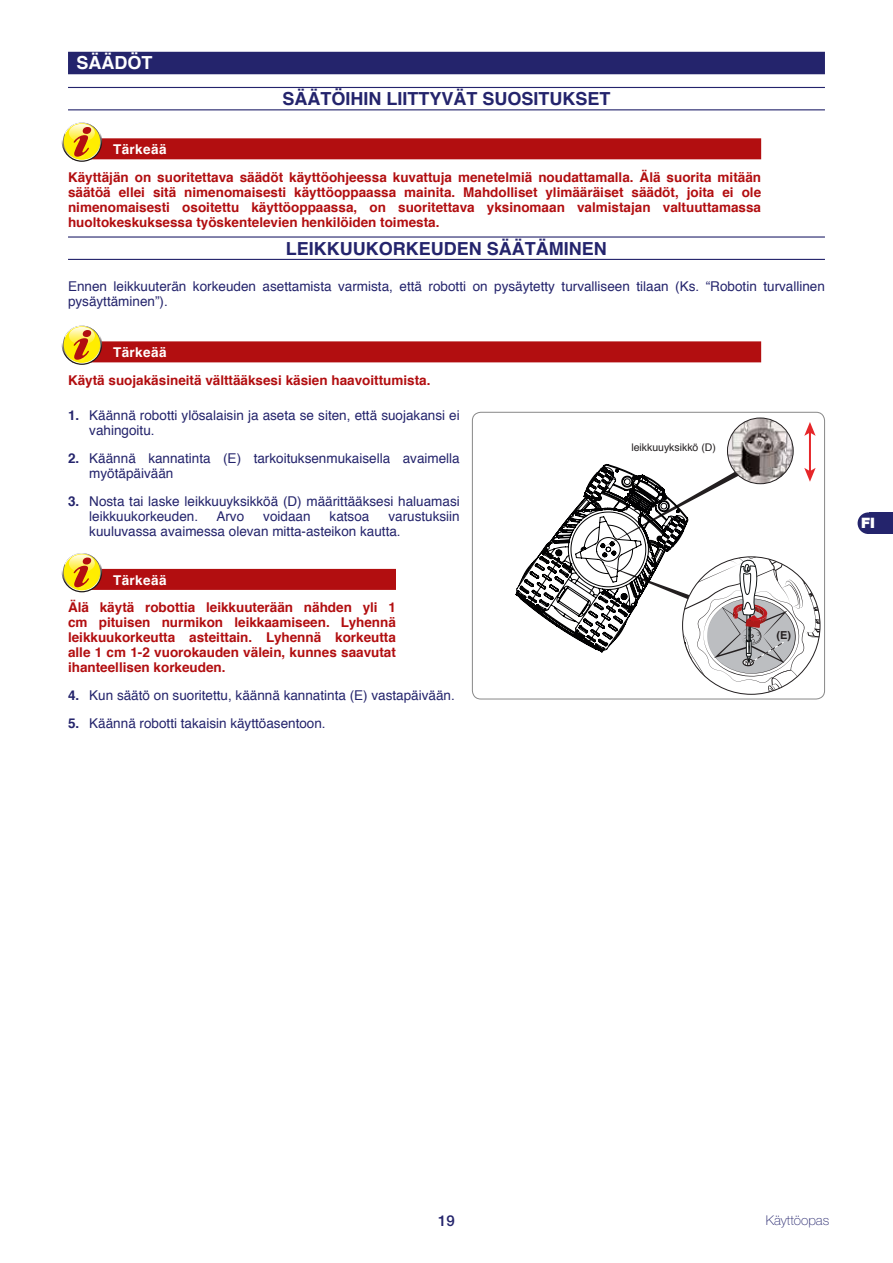
<style>
.page{position:relative;width:893px;height:1263px;background:#fff}
.page>*{position:absolute;margin:0;border:0;box-sizing:border-box;transform-origin:0 0}
.t1{font:700 18px "Helvetica";color:#24246c}
.t2{font:700 18px "Helvetica";color:#fff}
.t3{font:500 15px "Helvetica Neue LT Std";color:#24246c}
.t4{font:900 14.4px "Helvetica Neue LT Std";color:#fff}
.t5{font:700 13.5px/15px "Helvetica";color:#b20e10;text-align:justify}
.t6{font:13.5px/15px "Helvetica";color:#24246c}
.t7{font:700 13.5px "Helvetica";letter-spacing:.03em;color:#fff}
.t8{font:100 13.5px "Helvetica Neue LT Std";color:#24246c}
.t9{font:700 10.95px "Helvetica";color:#231f20}
.t10{font:10.5px "Helvetica";color:#231f20}
.s1{font-weight:700}
</style>
<div class="page">
<div style="left:868px;top:512px;width:25px;height:22px;background:#24246c"></div>
<div style="left:858px;top:512px;width:21px;height:22px;background:#24246c;border-radius:50%"></div>
<div style="left:68px;top:52px;width:757px;height:22px;background:#24246c"></div>
<hr style="left:68px;top:87px;width:757px;height:1px;background:#24246c">
<hr style="left:68px;top:109px;width:757px;height:1px;background:#24246c">
<div style="left:72px;top:138px;width:689px;height:21px;background:#b20e10"></div>
<svg style="left:62px;top:121px;width:40px;height:41px"></svg>
<svg style="left:63px;top:123px;width:38px;height:38px"></svg>
<svg style="left:64px;top:123px;width:36px;height:37px"></svg>
<svg style="left:65px;top:123px;width:34px;height:34px"></svg>
<hr style="left:68px;top:236px;width:757px;height:2px;background:#24246c">
<hr style="left:68px;top:259px;width:757px;height:1px;background:#24246c">
<div style="left:72px;top:341px;width:689px;height:21px;background:#b20e10"></div>
<svg style="left:62px;top:324px;width:40px;height:41px"></svg>
<svg style="left:63px;top:326px;width:38px;height:38px"></svg>
<svg style="left:64px;top:326px;width:36px;height:37px"></svg>
<svg style="left:65px;top:326px;width:34px;height:34px"></svg>
<div style="left:72px;top:569px;width:324px;height:21px;background:#b20e10"></div>
<svg style="left:62px;top:552px;width:40px;height:40px"></svg>
<svg style="left:63px;top:553px;width:38px;height:38px"></svg>
<svg style="left:64px;top:554px;width:36px;height:36px"></svg>
<svg style="left:65px;top:553px;width:34px;height:34px"></svg>
<hr style="left:809px;top:432px;width:2px;height:40px;background:#e62629">
<svg style="left:804px;top:422px;width:12px;height:14px"></svg>
<img style="left:727px;top:418px;width:66px;height:66px;border-radius:33px">
<div style="left:727px;top:418px;width:67px;height:66px;border:1px solid #231f20;border-radius:50%"></div>
<svg style="left:515px;top:464px;width:305px;height:230px"></svg>
<div style="left:472px;top:412px;width:353px;height:287px;border:1px solid #878787;border-radius:9px"></div>
<h1 class="t2" style="left:77px;top:48px;width:77px">SÄÄDÖT</h1>
<h1 class="t1" style="left:282px;top:84px;width:330px">SÄÄTÖIHIN LIITTYVÄT SUOSITUKSET</h1>
<p class="t7" style="left:113px;top:138px;width:55px">Tärkeää</p>
<p class="t5" style="left:68px;top:170px;width:695px">Käyttäjän on suoritettava säädöt käyttöohjeessa kuvattuja menetelmiä noudattamalla. Älä suorita mitään säätöä ellei sitä nimenomaisesti käyttöoppaassa mainita. Mahdolliset ylimääräiset säädöt, joita ei ole nimenomaisesti osoitettu käyttöoppaassa, on suoritettava yksinomaan valmistajan valtuuttamassa huoltokeskuksessa työskentelevien henkilöiden toimesta.</p>
<h1 class="t1" style="left:286px;top:234px;width:322px">LEIKKUUKORKEUDEN SÄÄTÄMINEN</h1>
<p class="t6" style="left:68px;top:279px;width:758px">Ennen leikkuuterän korkeuden asettamista varmista, että robotti on pysäytetty turvalliseen tilaan (Ks. “Robotin turvallinen pysäyttäminen”).</p>
<p class="t7" style="left:113px;top:341px;width:55px">Tärkeää</p>
<p class="t5" style="left:68px;top:373px;width:364px">Käytä suojakäsineitä välttääksesi käsien haavoittumista.</p>
<p class="t6" style="left:89px;top:408px;width:372px;text-indent:-21px"><span class="s1">1.</span> Käännä robotti ylösalaisin ja aseta se siten, että suojakansi ei vahingoitu.</p>
<p class="t6" style="left:89px;top:451px;width:372px;text-indent:-21px"><span class="s1">2.</span> Käännä kannatinta (E) tarkoituksenmukaisella avaimella myötäpäivään</p>
<p class="t6" style="left:89px;top:494px;width:372px;text-indent:-21px"><span class="s1">3.</span> Nosta tai laske leikkuuyksikköä (D) määrittääksesi haluamasi leikkuukorkeuden.</p>
<p class="t10" style="left:631px;top:439px;width:86px">leikkuuyksikkö (D)</p>
<p class="t6" style="left:216px;top:509px;width:29px">Arvo</p>
<p class="t6" style="left:263px;top:509px;width:49px">voidaan</p>
<p class="t6" style="left:330px;top:509px;width:41px">katsoa</p>
<p class="t6" style="left:89px;top:509px;width:372px;text-indent:299px">varustuksiin kuuluvassa avaimessa olevan mitta-asteikon kautta.</p>
<p class="t7" style="left:113px;top:569px;width:55px">Tärkeää</p>
<p class="t5" style="left:68px;top:600px;width:329px">Älä käytä robottia leikkuuterään nähden yli 1 cm pituisen nurmikon leikkaamiseen. Lyhennä leikkuukorkeutta asteittain. Lyhennä korkeutta alle 1 cm 1-2 vuorokauden välein, kunnes saavutat ihanteellisen korkeuden.</p>
<p class="t6" style="left:68px;top:688px;width:388px"><span class="s1">4.</span> Kun säätö on suoritettu, käännä kannatinta (E) vastapäivään.</p>
<p class="t6" style="left:68px;top:716px;width:259px"><span class="s1">5.</span> Käännä robotti takaisin käyttöasentoon.</p>
<p class="t9" style="left:777px;top:627px;width:16px">(E)</p>
<p class="t4" style="left:861px;top:514px;width:15px">FI</p>
<p class="t3" style="left:438px;top:1211px;width:18px">19</p>
<p class="t8" style="left:766px;top:1212px;width:65px">Käyttöopas</p>
</div>
